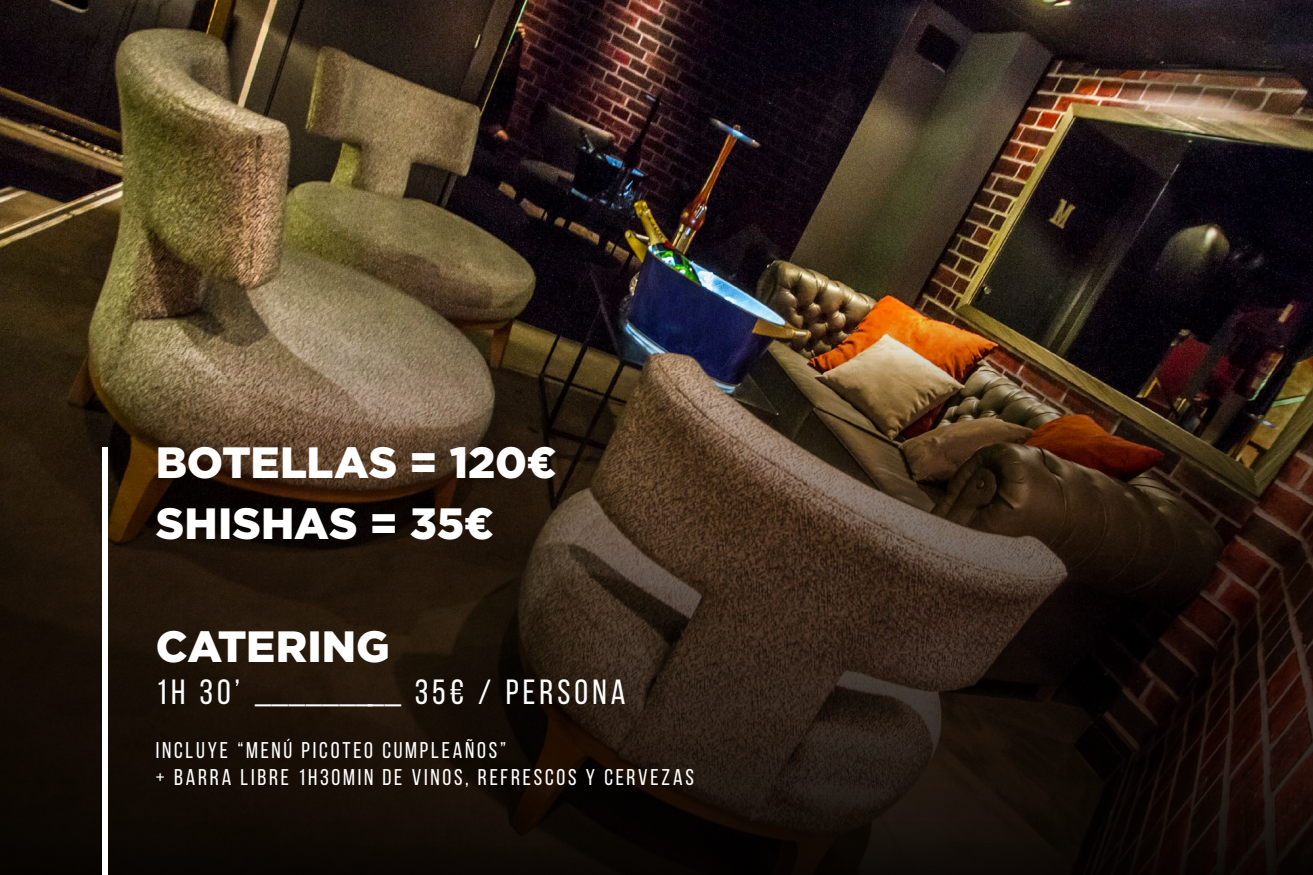
<style>
.page{position:relative;width:1313px;height:875px;background:#fff}
.page>*{position:absolute;margin:0;border:0;box-sizing:border-box;transform-origin:0 0}
.t1{font:900 43.75px/61.2px "Gotham";color:#fff}
.t2{font:35px "Bebas Neue";letter-spacing:.115em;color:#fff}
.t3{font:22.75px/27.3px "Bebas Neue";letter-spacing:.12em;color:#fff}
</style>
<div class="page">
<img style="left:0;top:0;width:1312px;height:875px">
<div style="left:103px;top:448px;width:5px;height:427px;background:#fff"></div>
<h1 class="t1" style="left:156px;top:431px;width:402px">BOTELLAS = 120€<br>SHISHAS = 35€</h1>
<h1 class="t1" style="left:156px;top:615px;width:235px">CATERING</h1>
<h2 class="t2" style="left:156px;top:673px;width:471px">1H 30’ _________ 35€ / PERSONA</h2>
<p class="t3" style="left:156px;top:736px;width:539px">INCLUYE “MENÚ PICOTEO CUMPLEAÑOS”<br>+ BARRA LIBRE 1H30MIN DE VINOS, REFRESCOS Y CERVEZAS</p>
</div>
